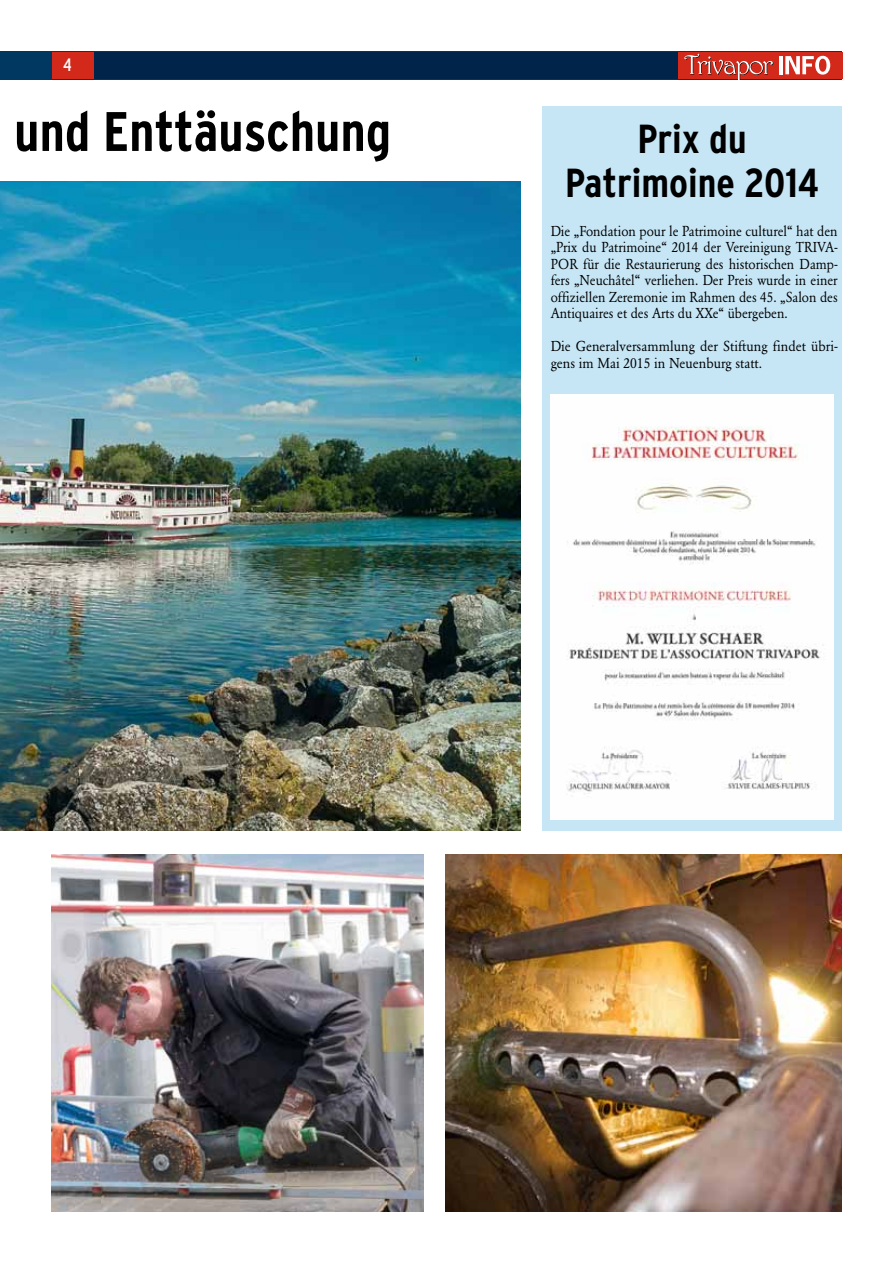
<style>
.page{position:relative;width:893px;height:1263px;background:#fff}
.page>*{position:absolute;margin:0;border:0;box-sizing:border-box;transform-origin:0 0}
.t1{font:700 condensed 55.5px "Interstate";color:#000}
.t2{font:700 condensed 40.5px/43.5px "Interstate";color:#000;text-align:center}
.t3{font:condensed 18px "Interstate";color:#fff}
.t4{font:14.25px/16.5px "Garamond BE";color:#000;text-align:justify;scale:.93 1}
.t5{font:14.25px/16.5px "Garamond BE";color:#000;scale:.95 1}
</style>
<div class="page">
<div style="left:0;top:51px;width:842px;height:29px;background:#003862"></div>
<div style="left:52px;top:52px;width:790px;height:27px;background:#00244a"></div>
<div style="left:678px;top:52px;width:165px;height:27px;background:#d2291b"></div>
<div style="left:52px;top:52px;width:42px;height:27px;background:#d2291b"></div>
<svg style="left:684px;top:54px;width:89px;height:26px"></svg>
<hr style="left:779px;top:56px;width:4px;height:18px;background:#fff">
<svg style="left:785px;top:56px;width:45px;height:19px"></svg>
<img style="left:0;top:182px;width:521px;height:649px">
<img style="left:445px;top:855px;width:397px;height:357px">
<img style="left:51px;top:855px;width:373px;height:357px">
<div style="left:542px;top:106px;width:300px;height:725px;background:#c6e6f6"></div>
<img style="left:551px;top:394px;width:282px;height:425px">
<p class="t3" style="left:63px;top:54px;width:10px">4</p>
<h1 class="t1" style="left:14px;top:100px;width:379px">und Enttäuschung</h1>
<h2 class="t2" style="left:565px;top:117px;width:255px">Prix du<br>Patrimoine 2014</h2>
<p class="t4" style="left:551px;top:222px;width:310px">Die „Fondation pour le Patrimoine culturel“ hat den „Prix du Patrimoine“ 2014 der Vereinigung TRIVA-POR für die Restaurierung des historischen Damp&shy;fers „Neuchâtel“ verliehen. Der Preis wurde in einer offiziellen Zeremonie im Rahmen des 45. „Salon des Antiquaires et des Arts du XXe“ übergeben.</p>
<p class="t5" style="left:551px;top:338px;width:304px">Die Generalversammlung der Stiftung findet übri&shy;gens im Mai 2015 in Neuenburg statt.</p>
</div>
